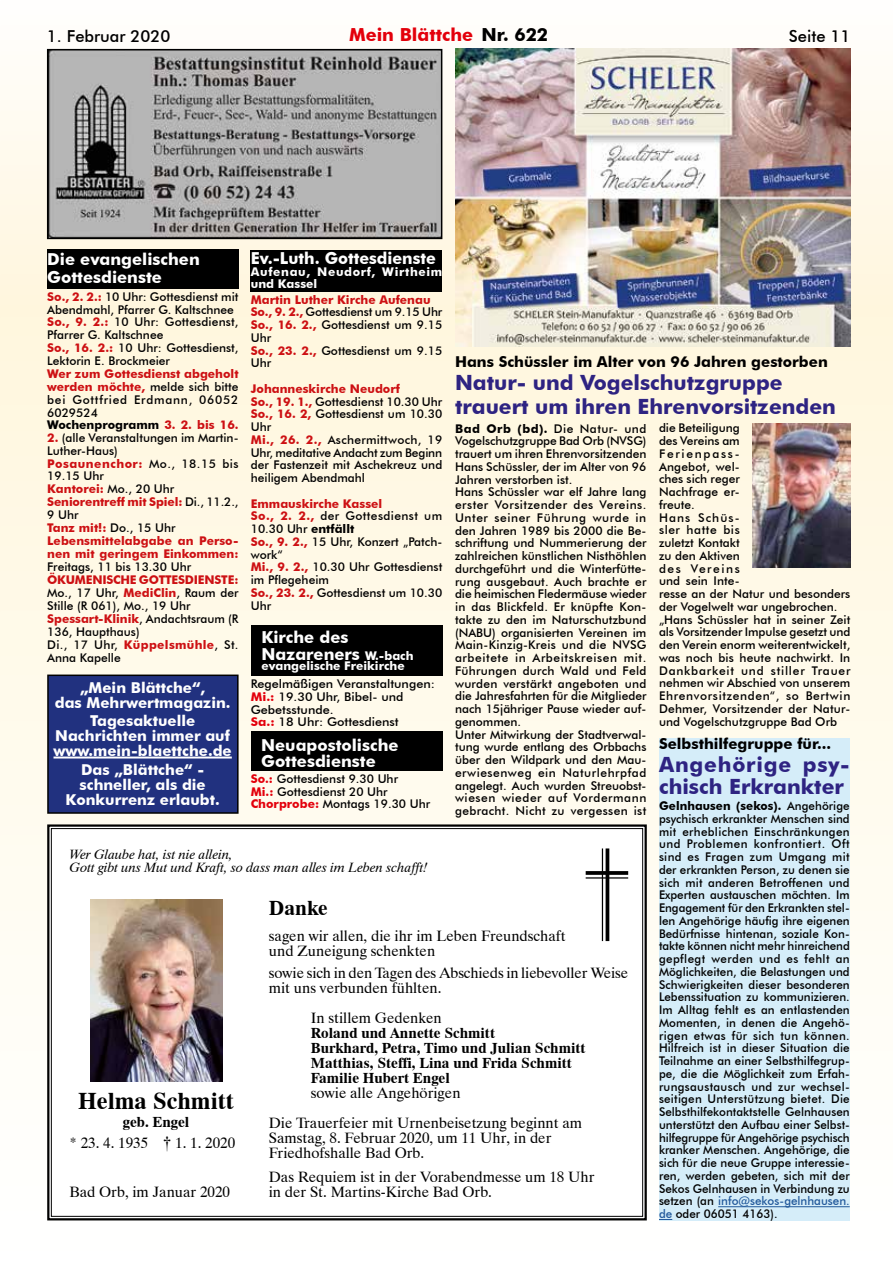
<style>
.page{position:relative;width:893px;height:1263px;background:#fff}
.page>*{position:absolute;margin:0;border:0;box-sizing:border-box;transform-origin:0 0}
.t1{font:700 24px "Dutch 801 BT";color:#000}
.t2{font:700 21px/24px "Futura BT";color:#2e2382}
.t3{font:700 21px "Dutch 801 BT";color:#000}
.t4{font:700 18px "Futura BT";color:#e3000b}
.t5{font:700 16.5px/16.5px "Futura BT";color:#fff}
.t6{font:500 16.5px "Futura BT";color:#000}
.t7{font:15px/15px "Dutch 801 BT";color:#000}
.t8{font:700 15px/15px "Futura BT";color:#fff;text-align:center}
.t9{font:700 15px/15px "Dutch 801 BT";color:#000}
.t10{font:700 15px "Futura BT";color:#000}
.t11{font:italic 13.5px/13.5px "Dutch 801 BT";color:#000}
.t12{font:500 12px/12.8px "Futura BT";color:#000}
.t13{font:700 12px/12.9px "Futura BT";color:#cd1013}
.t14{font:500 12px/12.8px "Futura BT";color:#000;scale:1.05 1}
.t15{font:700 12px/12px "Futura BT";letter-spacing:.055em;color:#fff}
.t16{font:700 12px "Futura BT";color:#fff}
.s1{color:#000}
.s2{font-weight:700;color:#cd1013}
.s3{font-weight:700}
.s4{font-weight:500;color:#000}
.s5{font-size:12px}
.s6{font-weight:700;color:#e3000b}
.s7{color:#22599b}
.s8{font-family:"Times New Roman";font-size:16.5px}
</style>
<div class="page">
<img style="left:0;top:48px;width:893px;height:1173px">
<div style="left:48px;top:675px;width:190px;height:138px;background:#21317f"></div>
<div style="left:47px;top:674px;width:192px;height:140px;border:2px solid #000"></div>
<hr style="left:54px;top:756px;width:178px;height:2px;background:#fff">
<div style="left:47px;top:249px;width:191px;height:39px;background:#000"></div>
<div style="left:251px;top:731px;width:191px;height:39px;background:#000"></div>
<div style="left:251px;top:626px;width:191px;height:50px;background:#000"></div>
<div style="left:251px;top:250px;width:191px;height:41px;background:#000"></div>
<img style="left:455px;top:48px;width:395px;height:298px">
<img style="left:50px;top:52px;width:389px;height:184px">
<div style="left:47px;top:49px;width:395px;height:190px;border:2px solid #000"></div>
<svg style="left:46px;top:823px;width:602px;height:398px"></svg>
<img style="left:90px;top:899px;width:132px;height:182px">
<hr style="left:606px;top:848px;width:3px;height:93px;background:#000">
<hr style="left:602px;top:848px;width:1px;height:93px;background:#000">
<svg style="left:586px;top:871px;width:42px;height:4px"></svg>
<hr style="left:586px;top:877px;width:42px;height:1px;background:#000">
<img style="left:753px;top:423px;width:97px;height:144px">
<div style="left:659px;top:738px;width:191px;height:482px;background:#d5edf9"></div>
<hr style="left:718px;top:1206px;width:132px;height:1px;background:#22599b">
<svg style="left:659px;top:1219px;width:13px;height:1px"></svg>
<h3 class="t6" style="left:47px;top:26px;width:125px">1. Februar 2020</h3>
<h3 class="t4" style="left:349px;top:24px;width:201px">Mein Blättche <span class="s1">Nr. 622</span></h3>
<h3 class="t6" style="left:789px;top:26px;width:63px">Seite 11</h3>
<h3 class="t5" style="left:251px;top:250px;width:187px">Ev.-Luth. Gottesdienste</h3>
<p class="t15" style="left:251px;top:265px;width:193px">Aufenau, Neudorf, Wirtheim und Kassel</p>
<p class="t12" style="left:251px;top:293px;width:193px"><span class="s2">Martin Luther Kirche Aufenau<br>So., 9. 2.,</span> Gottesdienst um 9.15 Uhr<br><span class="s2">So., 16. 2.,</span> Gottesdienst um 9.15<br>Uhr<br><span class="s2">So., 23. 2.,</span> Gottesdienst um 9.15<br>Uhr</p>
<p class="t12" style="left:251px;top:382px;width:193px"><span class="s2">Johanneskirche Neudorf<br>So., 19. 1.,</span> Gottesdienst 10.30 Uhr<br><span class="s2">So., 16. 2,</span> Gottesdienst um 10.30<br>Uhr<br><span class="s2">Mi., 26. 2.,</span> Aschermittwoch, 19<br>Uhr, meditative Andacht zum Beginn der Fastenzeit mit Aschekreuz und heiligem Abendmahl</p>
<p class="t12" style="left:251px;top:497px;width:193px"><span class="s2">Emmauskirche Kassel<br>So., 2. 2.,</span> der Gottesdienst um<br>10.30 Uhr <span class="s3">entfällt<br></span><span class="s2">So., 9. 2.,</span> 15 Uhr, Konzert „Patch&shy;work“<br><span class="s2">Mi., 9. 2.,</span> 10.30 Uhr Gottesdienst im Pflegeheim<br><span class="s2">So., 23. 2.,</span> Gottesdienst um 10.30<br>Uhr</p>
<h3 class="t5" style="left:47px;top:250px;width:154px;line-height:17.7px">Die evangelischen<br>Gottesdienste</h3>
<p class="t12" style="left:47px;top:290px;width:193px"><span class="s2">So., 2. 2.:</span> 10 Uhr: Gottesdienst mit<br>Abendmahl, Pfarrer G. Kaltschnee<br><span class="s2">So., 9. 2.:</span> 10 Uhr: Gottesdienst,<br>Pfarrer G. Kaltschnee<br><span class="s2">So., 16. 2.:</span> 10 Uhr: Gottesdienst,<br>Lektorin E. Brockmeier</p>
<p class="t13" style="left:47px;top:367px;width:193px">Wer zum Gottesdienst abgeholt werden möchte, <span class="s4">melde sich bitte bei Gottfried Erdmann, 06052<br>6029524<br></span><span class="s1">Wochenprogramm</span> 3. 2. bis 16.</p>
<p class="t13" style="left:47px;top:431px;width:193px">2. <span class="s4">(alle Veranstaltungen im Martin-<br>Luther-Haus)<br></span>Posaunenchor: <span class="s4">Mo., 18.15 bis<br>19.15 Uhr<br></span>Kantorei: <span class="s4">Mo., 20 Uhr<br></span>Seniorentreff mit Spiel: <span class="s4">Di., 11.2.,<br>9 Uhr<br></span>Tanz mit!: <span class="s4">Do., 15 Uhr<br></span>Lebensmittelabgabe an Perso&shy;nen mit geringem Einkommen:</p>
<p class="t12" style="left:47px;top:560px;width:145px">Freitags, 11 bis 13.30 Uhr</p>
<p class="t12" style="left:47px;top:573px;width:193px"><span class="s2">ÖKUMENISCHE GOTTESDIENSTE:<br></span>Mo., 17 Uhr, <span class="s2">MediClin</span>, Raum der<br>Stille (R 061), Mo., 19 Uhr<br><span class="s2">Spessart-Klinik</span>, Andachtsraum (R<br>136, Haupthaus)<br>Di., 17 Uhr, <span class="s2">Küppelsmühle</span>, St.<br>Anna Kapelle</p>
<p class="t10" style="left:455px;top:353px;width:374px">Hans Schüssler im Alter von 96 Jahren gestorben</p>
<h2 class="t2" style="left:455px;top:370px;width:382px">Natur- und Vogelschutzgruppe trauert um ihren Ehrenvorsitzenden</h2>
<p class="t12" style="left:455px;top:422px;width:193px"><span class="s3">Bad Orb (bd).</span> Die Natur- und<br>Vogelschutzgruppe Bad Orb (NVSG) trauert um ihren Ehrenvorsitzenden<br>Hans Schüssler, der im Alter von 96<br>Jahren verstorben ist.<br>Hans Schüssler war elf Jahre lang erster Vorsitzender des Vereins.<br>Unter seiner Führung wurde in den Jahren 1989 bis 2000 die Be&shy;schriftung und Nummerierung der zahlreichen künstlichen Nisthöhlen durchgeführt und die Winterfütte&shy;rung ausgebaut. Auch brachte er die heimischen Fledermäuse wieder in das Blickfeld. Er knüpfte Kon&shy;takte zu den im Naturschutzbund (NABU) organisierten Vereinen im<br>Main-Kinzig-Kreis und die NVSG arbeitete in Arbeitskreisen mit.<br>Führungen durch Wald und Feld wurden verstärkt angeboten und die Jahresfahrten für die Mitglieder nach 15jähriger Pause wieder auf&shy;genommen.<br>Unter Mitwirkung der Stadtverwal&shy;tung wurde entlang des Orbbachs über den Wildpark und den Mau&shy;erwiesenweg ein Naturlehrpfad angelegt. Auch wurden Streuobst&shy;wiesen wieder auf Vordermann gebracht. Nicht zu vergessen ist</p>
<p class="t12" style="left:659px;top:422px;width:193px">die Beteiligung<br>des Vereins am<br>Ferienpass-<br>Angebot, wel-<br>ches sich reger<br>Nachfrage er-<br>freute.<br>Hans Schüs-<br>sler hatte bis<br>zuletzt Kontakt<br>zu den Aktiven<br>des Vereins<br>und sein Inte-<br>resse an der Natur und besonders der Vogelwelt war ungebrochen. „Hans Schüssler hat in seiner Zeit als Vorsitzender Impulse gesetzt und den Verein enorm weiterentwickelt, was noch bis heute nachwirkt. In<br>Dankbarkeit und stiller Trauer nehmen wir Abschied von unserem<br>Ehrenvorsitzenden“, so Bertwin<br>Dehmer, Vorsitzender der Natur&shy;und Vogelschutzgruppe Bad Orb</p>
<h3 class="t5" style="left:261px;top:629px;width:154px">Kirche des<br>Nazareners <span class="s5">W.-bach</span></h3>
<p class="t16" style="left:261px;top:659px;width:145px">evangelische Freikirche</p>
<p class="t14" style="left:251px;top:677px;width:177px">Regelmäßigen Veranstaltungen:<br><span class="s6">Mi.:</span> 19.30 Uhr, Bibel- und<br>Gebetsstunde.<br><span class="s6">Sa.:</span> 18 Uhr: Gottesdienst</p>
<p class="t8" style="left:55px;top:680px;width:177px">„Mein Blättche“,<br>das Mehrwertmagazin.</p>
<p class="t8" style="left:54px;top:713px;width:180px">Tagesaktuelle<br>Nachrichten immer auf www.mein-blaettche.de</p>
<p class="t8" style="left:66px;top:762px;width:156px">Das „Blättche“ - schneller, als die<br>Konkurrenz erlaubt.</p>
<p class="t10" style="left:659px;top:735px;width:174px">Selbsthilfegruppe für...</p>
<h2 class="t2" style="left:659px;top:753px;width:192px;line-height:22.5px">Angehörige psy&shy;chisch Erkrankter</h2>
<p class="t12" style="left:659px;top:799px;width:192px;text-align:justify"><span class="s3">Gelnhausen (sekos).</span> Angehörige psychisch erkrankter Menschen sind mit erheblichen Einschränkungen und Problemen konfrontiert. Oft sind es Fragen zum Umgang mit der erkrankten Person, zu denen sie sich mit anderen Betroffenen und Experten austauschen möchten. Im Engagement für den Erkrankten stel&shy;len Angehörige häufig ihre eigenen Bedürfnisse hintenan, soziale Kon&shy;takte können nicht mehr hinreichend gepflegt werden und es fehlt an Möglichkeiten, die Belastungen und Schwierigkeiten dieser besonderen Lebenssituation zu kommunizieren.<br>Im Alltag fehlt es an entlastenden Momenten, in denen die Angehö&shy;rigen etwas für sich tun können.<br>Hilfreich ist in dieser Situation die Teilnahme an einer Selbsthilfegrup&shy;pe, die die Möglichkeit zum Erfah&shy;rungsaustausch und zur wechsel&shy;seitigen Unterstützung bietet. Die Selbsthilfekontaktstelle Gelnhausen unterstützt den Aufbau einer Selbst&shy;hilfegruppe für Angehörige psychisch kranker Menschen. Angehörige, die sich für die neue Gruppe interessie&shy;ren, werden gebeten, sich mit der Sekos Gelnhausen in Verbindung zu setzen (an <span class="s7">info@sekos-gelnhausen. de</span> oder 06051 4163).</p>
<h3 class="t5" style="left:261px;top:736px;width:139px">Neuapostolische<br>Gottesdienste</h3>
<p class="t12" style="left:251px;top:772px;width:181px"><span class="s6">So.:</span> Gottesdienst 9.30 Uhr<br><span class="s6">Mi.:</span> Gottesdienst 20 Uhr<br><span class="s6">Chorprobe:</span> Montags 19.30 Uhr</p>
<p class="t11" style="left:70px;top:847px;width:359px">Wer Glaube hat, ist nie allein,<br>Gott gibt uns Mut und Kraft, so dass man alles im Leben schafft!</p>
<h2 class="t3" style="left:269px;top:895px;width:60px">Danke</h2>
<p class="t7" style="left:269px;top:928px;width:298px">sagen wir allen, die ihr im Leben Freundschaft und Zuneigung schenkten</p>
<p class="t7" style="left:269px;top:965px;width:361px">sowie sich in den Tagen des Abschieds in liebevoller Weise mit uns verbunden fühlten.</p>
<p class="t7" style="left:311px;top:1010px;width:132px">In stillem Gedenken</p>
<p class="t9" style="left:311px;top:1025px;width:276px">Roland und Annette Schmitt<br>Burkhard, Petra, Timo und Julian Schmitt<br>Matthias, Steffi, Lina und Frida Schmitt<br>Familie Hubert Engel</p>
<p class="t7" style="left:269px;top:1078px;width:315px;line-height:30px;text-indent:42px">sowie alle Angehörigen<br>Die Trauerfeier mit Urnenbeisetzung beginnt am</p>
<p class="t7" style="left:269px;top:1130px;width:284px">Samstag, 8. Februar 2020, um 11 Uhr, in der<br>Friedhofshalle Bad Orb.</p>
<p class="t7" style="left:269px;top:1169px;width:327px">Das Requiem ist in der Vorabendmesse um 18 Uhr in der St. Martins-Kirche Bad Orb.</p>
<h1 class="t1" style="left:78px;top:1086px;width:157px">Helma Schmitt</h1>
<p class="t7" style="left:70px;top:1111px;width:167px;line-height:21px;text-align:center"><span class="s3">geb. Engel<br></span>* 23. 4. 1935 <span class="s8">†</span> 1. 1. 2020</p>
<p class="t7" style="left:70px;top:1185px;width:162px">Bad Orb, im Januar 2020</p>
</div>
